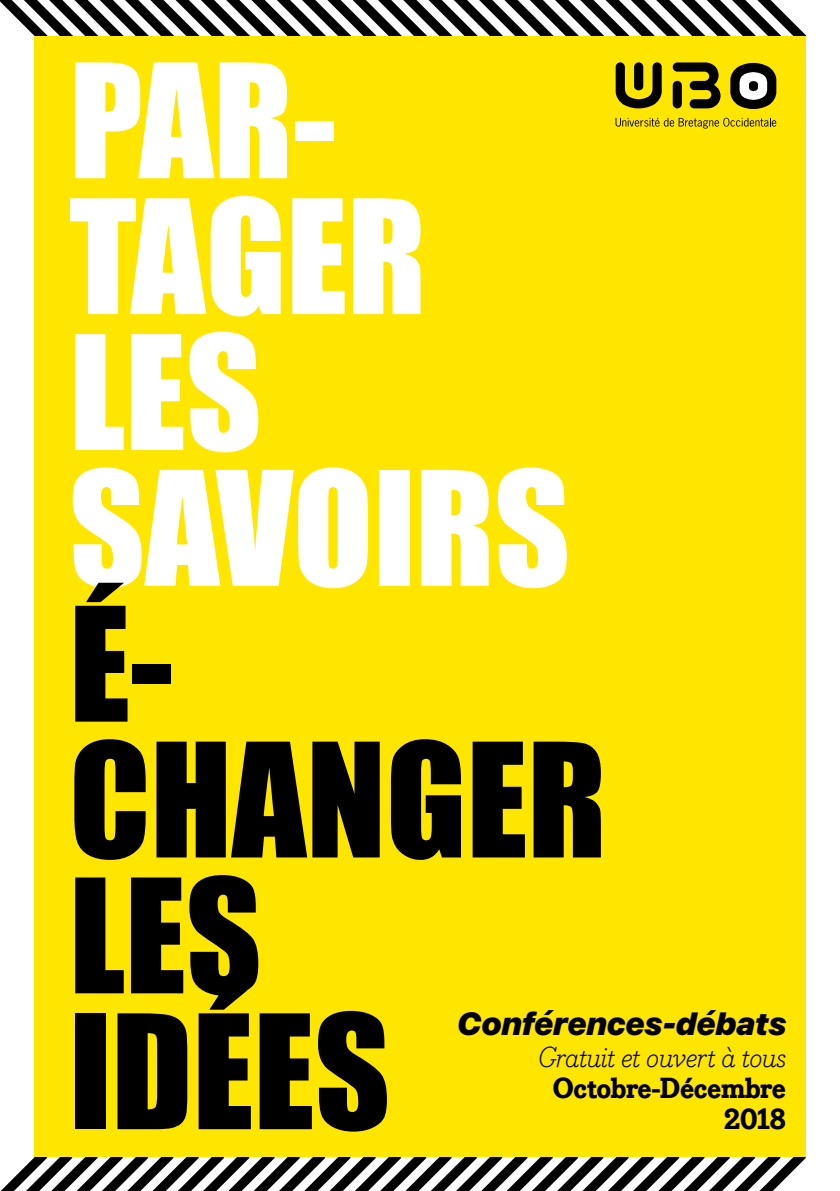
<style>
.page{position:relative;width:840px;height:1191px;background:#fff}
.page>*{position:absolute;margin:0;border:0;box-sizing:border-box;transform-origin:0 0}
.t1{font:146.4px/135.8px "Impact";color:#fff}
.t2{font:146.4px/135.8px "Impact";color:#000}
.t3{font:italic 900 32px "SF Pro Display";color:#000}
.t4{font:italic 300 28.2px "Bodoni Egyptian Pro";letter-spacing:-.025em;color:#000}
.t5{font:700 expanded 28.2px/31px "Bodoni Egyptian Pro";letter-spacing:-.025em;color:#000;text-align:right}
</style>
<div class="page">
<svg style="left:0;top:0;width:806px;height:53px"></svg>
<svg style="left:1px;top:1141px;width:805px;height:50px"></svg>
<div style="left:35px;top:36px;width:770px;height:1121px;background:#ffe600"></div>
<svg style="left:615px;top:62px;width:160px;height:47px"></svg>
<svg style="left:615px;top:118px;width:161px;height:11px"></svg>
<div style="left:805px;top:26px;width:5px;height:20px;background:#fff"></div>
<h1 class="t1" style="left:69px;top:49px;width:502px">PAR-<br>TAGER<br>LES<br>SAVOIRS</h1>
<h1 class="t2" style="left:69px;top:592px;width:538px">É-<br>CHANGER<br>LES<br>IDÉES</h1>
<p class="t3" style="left:456px;top:1000px;width:330px">Conférences-débats</p>
<p class="t4" style="left:537px;top:1039px;width:250px">Gratuit et ouvert à tous</p>
<p class="t5" style="left:552px;top:1073px;width:235px">Octobre-Décembre<br>2018</p>
</div>
